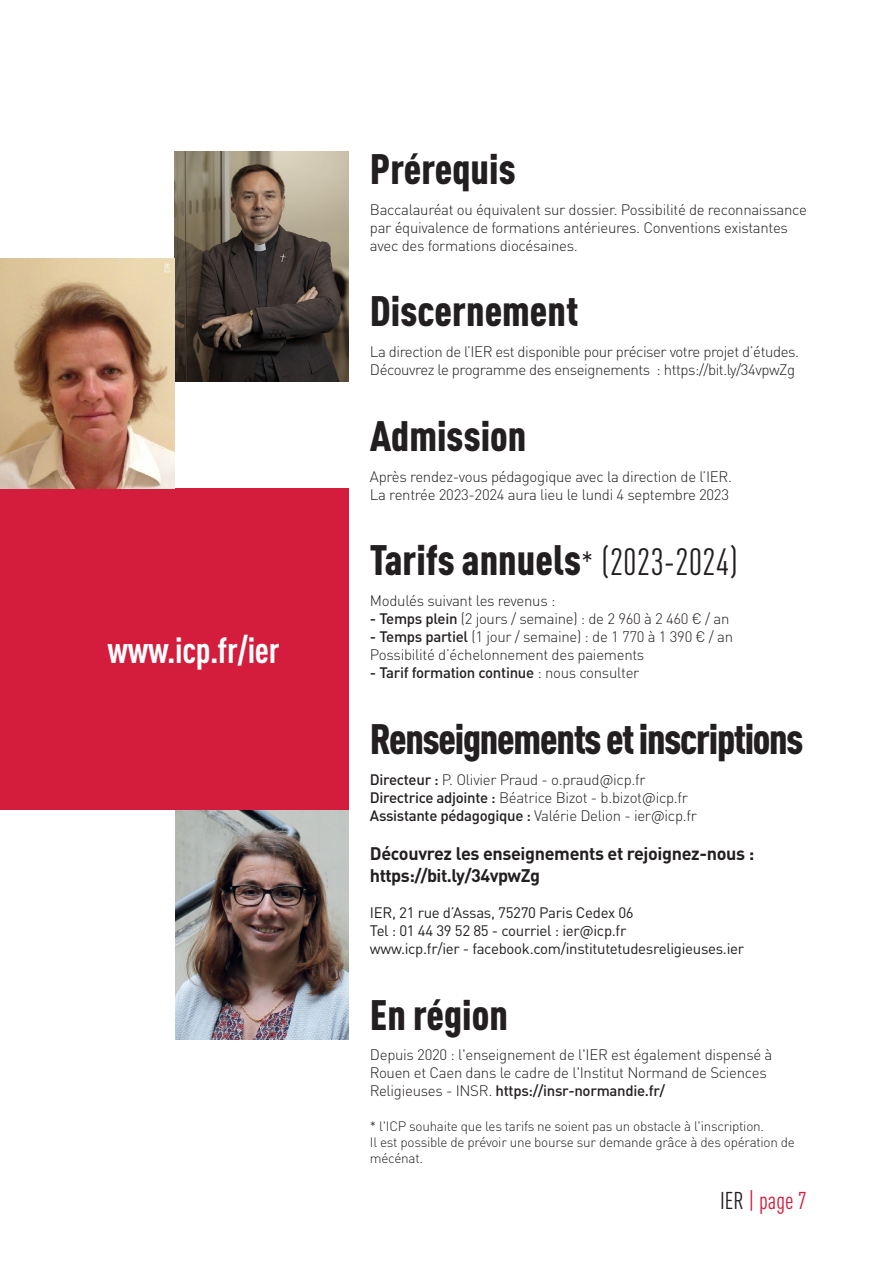
<style>
.page{position:relative;width:893px;height:1263px;background:#fff}
.page>*{position:absolute;margin:0;border:0;box-sizing:border-box;transform-origin:0 0}
.t1{font:900 condensed 42px "DINOT";color:#231f20}
.t2{font:900 condensed 42px "DINOT";letter-spacing:-.03em;color:#231f20}
.t3{font:700 condensed 36px "DINOT";letter-spacing:-.01em;color:#fff}
.t4{font:condensed 24px "DINOT";color:#d41d3c}
.t5{font:700 18px/21.6px "DINOT";letter-spacing:-.02em;color:#231f20}
.t6{font:300 15px/18px "DINOT";letter-spacing:-.02em;color:#231f20}
.t7{font:15px/18px "DINOT";letter-spacing:-.02em;color:#231f20}
.t8{font:500 15px "DINOT";letter-spacing:-.02em;color:#231f20}
.t9{font:300 13.5px/16.2px "DINOT";letter-spacing:-.02em;color:#231f20}
.t10{font:7.5px "DINOT";color:#fff}
.s1{font-weight:400;font-size:33px}
.s2{font-weight:400;font-size:37.5px}
.s3{font-weight:500}
.s4{font-weight:300}
.s5{color:#231f20}
</style>
<div class="page">
<img style="left:175px;top:809px;width:174px;height:230px">
<img style="left:174px;top:152px;width:175px;height:229px">
<div style="left:0;top:488px;width:349px;height:321px;background:#d41d3c"></div>
<img style="left:0;top:258px;width:174px;height:230px">
<p class="t10" style="left:163px;top:273px;width:11px;rotate:-90deg">DR</p>
<h2 class="t3" style="left:107px;top:628px;width:174px">www.icp.fr/ier</h2>
<h1 class="t1" style="left:370px;top:143px;width:147px">Prérequis</h1>
<p class="t6" style="left:370px;top:200px;width:438px">Baccalauréat ou équivalent sur dossier. Possibilité de reconnaissance par équivalence de formations antérieures. Conventions existantes avec des formations diocésaines.</p>
<h1 class="t1" style="left:370px;top:285px;width:210px">Discernement</h1>
<p class="t6" style="left:370px;top:342px;width:430px">La direction de l’IER est disponible pour préciser votre projet d’études.<br>Découvrez le programme des enseignements : https://bit.ly/34vpwZg</p>
<h1 class="t1" style="left:370px;top:410px;width:158px">Admission</h1>
<p class="t6" style="left:370px;top:467px;width:364px">Après rendez-vous pédagogique avec la direction de l’IER.<br>La rentrée 2023-2024 aura lieu le lundi 4 septembre 2023</p>
<h1 class="t1" style="left:370px;top:534px;width:369px">Tarifs annuels<span class="s1">*</span> <span class="s2">(2023-2024)</span></h1>
<p class="t6" style="left:370px;top:592px;width:187px">Modulés suivant les revenus :</p>
<p class="t6" style="left:370px;top:610px;width:361px"><span class="s3">- Temps plein</span> (2 jours / semaine) : de 2 960 à 2 460 € / an</p>
<p class="t6" style="left:370px;top:628px;width:365px"><span class="s3">- Temps partiel</span> (1 jour / semaine) : de 1 770 à 1 390 € / an<br>Possibilité d’échelonnement des paiements</p>
<p class="t8" style="left:370px;top:663px;width:271px">- Tarif formation continue <span class="s4">: nous consulter</span></p>
<h1 class="t2" style="left:370px;top:713px;width:435px">Renseignements et inscriptions</h1>
<p class="t6" style="left:370px;top:770px;width:328px"><span class="s3">Directeur :</span> P. Olivier Praud - o.praud@icp.fr<br><span class="s3">Directrice adjointe :</span> Béatrice Bizot - b.bizot@icp.fr<br><span class="s3">Assistante pédagogique :</span> Valérie Delion - ier@icp.fr</p>
<p class="t5" style="left:370px;top:842px;width:386px">Découvrez les enseignements et rejoignez-nous : https://bit.ly/34vpwZg</p>
<p class="t7" style="left:370px;top:903px;width:376px">IER, 21 rue d’Assas, 75270 Paris Cedex 06<br>Tel : 01 44 39 52 85 - courriel : ier@icp.fr<br>www.icp.fr/ier - facebook.com/institutetudesreligieuses.ier</p>
<h1 class="t1" style="left:370px;top:988px;width:140px">En région</h1>
<p class="t6" style="left:370px;top:1046px;width:404px">Depuis 2020 : l'enseignement de l'IER est également dispensé à<br>Rouen et Caen dans le cadre de l'Institut Normand de Sciences<br>Religieuses - INSR. <span class="s3">https://insr-normandie.fr/</span></p>
<p class="t9" style="left:370px;top:1117px;width:427px">* l'ICP souhaite que les tarifs ne soient pas un obstacle à l'inscription.<br>Il est possible de prévoir une bourse sur demande grâce à des opération de mécénat.</p>
<h3 class="t4" style="left:720px;top:1186px;width:88px"><span class="s5">IER</span> | page 7</h3>
</div>
